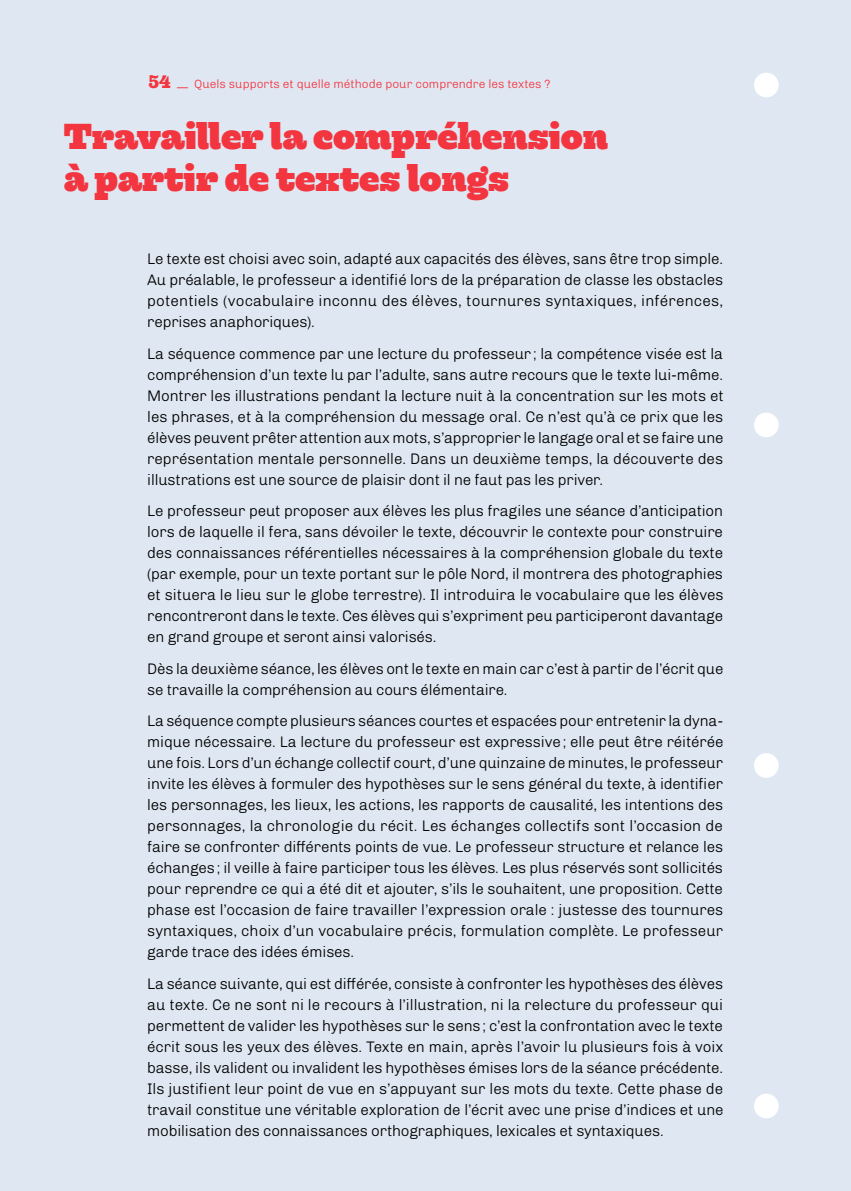
<style>
.page{position:relative;width:851px;height:1191px;background:#fff}
.page>*{position:absolute;margin:0;border:0;box-sizing:border-box;transform-origin:0 0}
.t1{font:800 36px/42px "Hernandez Niu";letter-spacing:-.005em;color:#f33540}
.t2{font:300 15.3px/21px "Chivo";letter-spacing:-.01em;color:#000;text-align:justify}
.t3{font:300 12px "Chivo";color:#f33540}
.s1{font-family:"Hernandez Niu W00";font-weight:800;font-size:18px}
</style>
<div class="page">
<div style="left:0;top:0;width:850px;height:1191px;background:#dfe8f2"></div>
<div style="left:753px;top:73px;width:25px;height:24px;background:#fff;border-radius:50%"></div>
<div style="left:753px;top:412px;width:25px;height:25px;background:#fff;border-radius:50%"></div>
<div style="left:753px;top:753px;width:25px;height:25px;background:#fff;border-radius:50%"></div>
<div style="left:753px;top:1093px;width:25px;height:25px;background:#fff;border-radius:50%"></div>
<p class="t3" style="left:148px;top:75px;width:403px"><span class="s1">54</span> — Quels supports et quelle méthode pour comprendre les textes ?</p>
<h1 class="t1" style="left:64px;top:116px;width:545px">Travailler la compréhension à partir de textes longs</h1>
<p class="t2" style="left:147px;top:247px;width:577px">Le texte est choisi avec soin, adapté aux capacités des élèves, sans être trop simple.<br>Au préalable, le professeur a identifié lors de la préparation de classe les obstacles potentiels (vocabulaire inconnu des élèves, tournures syntaxiques, inférences, reprises anaphoriques).</p>
<p class="t2" style="left:147px;top:342px;width:578px">La séquence commence par une lecture du professeur ; la compétence visée est la compréhension d’un texte lu par l’adulte, sans autre recours que le texte lui-même.<br>Montrer les illustrations pendant la lecture nuit à la concentration sur les mots et les phrases, et à la compréhension du message oral. Ce n’est qu’à ce prix que les élèves peuvent prêter attention aux mots, s’approprier le langage oral et se faire une représentation mentale personnelle. Dans un deuxième temps, la découverte des illustrations est une source de plaisir dont il ne faut pas les priver.</p>
<p class="t2" style="left:147px;top:499px;width:577px">Le professeur peut proposer aux élèves les plus fragiles une séance d’anticipation lors de laquelle il fera, sans dévoiler le texte, découvrir le contexte pour construire des connaissances référentielles nécessaires à la compréhension globale du texte (par exemple, pour un texte portant sur le pôle Nord, il montrera des photographies et situera le lieu sur le globe terrestre). Il introduira le vocabulaire que les élèves rencontreront dans le texte. Ces élèves qui s’expriment peu participeront davantage en grand groupe et seront ainsi valorisés.</p>
<p class="t2" style="left:147px;top:657px;width:577px">Dès la deuxième séance, les élèves ont le texte en main car c’est à partir de l’écrit que se travaille la compréhension au cours élémentaire.</p>
<p class="t2" style="left:147px;top:709px;width:577px">La séquence compte plusieurs séances courtes et espacées pour entretenir la dyna&shy;mique nécessaire. La lecture du professeur est expressive ; elle peut être réitérée une fois. Lors d’un échange collectif court, d’une quinzaine de minutes, le professeur invite les élèves à formuler des hypothèses sur le sens général du texte, à identifier les personnages, les lieux, les actions, les rapports de causalité, les intentions des personnages, la chronologie du récit. Les échanges collectifs sont l’occasion de faire se confronter différents points de vue. Le professeur structure et relance les échanges ; il veille à faire participer tous les élèves. Les plus réservés sont sollicités pour reprendre ce qui a été dit et ajouter, s’ils le souhaitent, une proposition. Cette phase est l’occasion de faire travailler l’expression orale : justesse des tournures syntaxiques, choix d’un vocabulaire précis, formulation complète. Le professeur garde trace des idées émises.</p>
<p class="t2" style="left:147px;top:972px;width:578px">La séance suivante, qui est différée, consiste à confronter les hypothèses des élèves au texte. Ce ne sont ni le recours à l’illustration, ni la relecture du professeur qui permettent de valider les hypothèses sur le sens ; c’est la confrontation avec le texte écrit sous les yeux des élèves. Texte en main, après l’avoir lu plusieurs fois à voix basse, ils valident ou invalident les hypothèses émises lors de la séance précédente.<br>Ils justifient leur point de vue en s’appuyant sur les mots du texte. Cette phase de travail constitue une véritable exploration de l’écrit avec une prise d’indices et une mobilisation des connaissances orthographiques, lexicales et syntaxiques.</p>
</div>
